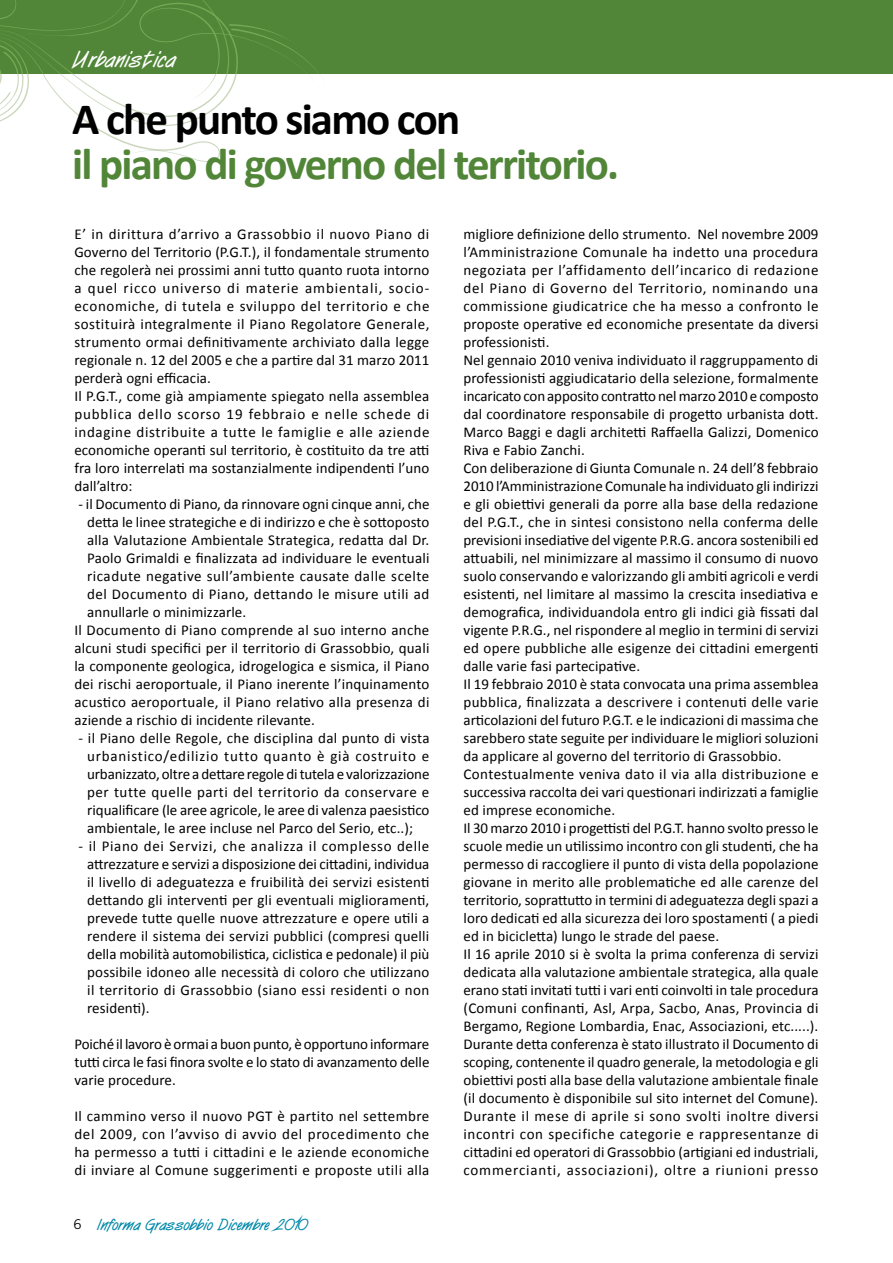
<style>
.page{position:relative;width:893px;height:1263px;background:#fff}
.page>*{position:absolute;margin:0;border:0;box-sizing:border-box;transform-origin:0 0}
.t1{font:700 45px "Calibri";letter-spacing:-.04em;color:#518638}
.t2{font:700 45px "Calibri";letter-spacing:-.04em;color:#000}
.t3{font:700 24px "Surfer";color:#fff}
.t4{font:700 16.5px "Surfer";color:#0088a9}
.t5{font:15px/18px "Calibri";letter-spacing:.005em;color:#000;text-align:justify}
.t6{font:15px "Calibri";letter-spacing:.025em;color:#000}
.t7{font:15px "Calibri";letter-spacing:.035em;color:#000}
.t8{font:15px "Calibri";letter-spacing:.03em;color:#000}
.s1{font-family:"Trade Gothic";font-weight:400;font-size:13.5px;color:#000}
</style>
<div class="page">
<div style="left:0;top:0;width:893px;height:73px;background:#518638"></div>
<svg style="left:0;top:0;width:326px;height:162px"></svg>
<h2 class="t3" style="left:72px;top:43px;width:104px">Urbanistica</h2>
<h1 class="t2" style="left:72px;top:90px;width:389px">A che punto siamo con</h1>
<h1 class="t1" style="left:72px;top:135px;width:548px">il piano di governo del territorio.</h1>
<p class="t5" style="left:74px;top:225px;width:357px;text-align:left">E’ in dirittura d’arrivo a Grassobbio il nuovo Piano di Governo del Territorio (P.G.T.), il fondamentale strumento che regolerà nei prossimi anni tutto quanto ruota intorno a quel ricco universo di materie ambientali, socio&shy;economiche, di tutela e sviluppo del territorio e che sostituirà integralmente il Piano Regolatore Generale, strumento ormai definitivamente archiviato dalla legge regionale n. 12 del 2005 e che a partire dal 31 marzo 2011 perderà ogni efficacia.<br>Il P.G.T., come già ampiamente spiegato nella assemblea pubblica dello scorso 19 febbraio e nelle schede di indagine distribuite a tutte le famiglie e alle aziende economiche operanti sul territorio, è costituito da tre atti fra loro interrelati ma sostanzialmente indipendenti l’uno dall’altro:</p>
<p class="t5" style="left:79px;top:495px;width:352px">- il Documento di Piano, da rinnovare ogni cinque anni, che</p>
<p class="t5" style="left:87px;top:513px;width:344px">detta le linee strategiche e di indirizzo e che è sottoposto</p>
<p class="t5" style="left:87px;top:531px;width:344px">alla Valutazione Ambientale Strategica, redatta dal Dr.</p>
<p class="t5" style="left:87px;top:549px;width:344px">Paolo Grimaldi e finalizzata ad individuare le eventuali</p>
<p class="t7" style="left:87px;top:566px;width:344px">ricadute negative sull’ambiente causate dalle scelte</p>
<p class="t8" style="left:87px;top:584px;width:344px">del Documento di Piano, dettando le misure utili ad</p>
<p class="t5" style="left:87px;top:603px;width:161px">annullarle o minimizzarle.</p>
<p class="t5" style="left:74px;top:621px;width:356px">Il Documento di Piano comprende al suo interno anche</p>
<p class="t5" style="left:74px;top:639px;width:356px">alcuni studi specifici per il territorio di Grassobbio, quali</p>
<p class="t5" style="left:74px;top:657px;width:357px">la componente geologica, idrogelogica e sismica, il Piano</p>
<p class="t5" style="left:74px;top:675px;width:357px">dei rischi aeroportuale, il Piano inerente l’inquinamento</p>
<p class="t6" style="left:74px;top:692px;width:357px">acustico aeroportuale, il Piano relativo alla presenza di</p>
<p class="t5" style="left:74px;top:711px;width:242px">aziende a rischio di incidente rilevante.</p>
<p class="t5" style="left:79px;top:729px;width:352px;text-align:center">- il Piano delle Regole, che disciplina dal punto di vista urbanistico/edilizio tutto quanto è già costruito e urbanizzato, oltre a dettare regole di tutela e valorizzazione per tutte quelle parti del territorio da conservare e riqualificare (le aree agricole, le aree di valenza paesistico ambientale, le aree incluse nel Parco del Serio, etc..);</p>
<p class="t5" style="left:87px;top:837px;width:344px;text-indent:-9px">- il Piano dei Servizi, che analizza il complesso delle attrezzature e servizi a disposizione dei cittadini, individua il livello di adeguatezza e fruibilità dei servizi esistenti dettando gli interventi per gli eventuali miglioramenti, prevede tutte quelle nuove attrezzature e opere utili a rendere il sistema dei servizi pubblici (compresi quelli della mobilità automobilistica, ciclistica e pedonale) il più possibile idoneo alle necessità di coloro che utilizzano il territorio di Grassobbio (siano essi residenti o non residenti).</p>
<p class="t5" style="left:74px;top:1035px;width:357px">Poiché il lavoro è ormai a buon punto, è opportuno informare tutti circa le fasi finora svolte e lo stato di avanzamento delle varie procedure.</p>
<p class="t5" style="left:74px;top:1107px;width:357px">Il cammino verso il nuovo PGT è partito nel settembre del 2009, con l’avviso di avvio del procedimento che ha permesso a tutti i cittadini e le aziende economiche di inviare al Comune suggerimenti e proposte utili alla</p>
<p class="t4" style="left:73px;top:1214px;width:236px"><span class="s1">6</span> Informa Grassobbio Dicembre 2010</p>
<p class="t5" style="left:463px;top:225px;width:357px;text-align:left">migliore definizione dello strumento. Nel novembre 2009 l’Amministrazione Comunale ha indetto una procedura negoziata per l’affidamento dell’incarico di redazione del Piano di Governo del Territorio, nominando una commissione giudicatrice che ha messo a confronto le proposte operative ed economiche presentate da diversi professionisti.<br>Nel gennaio 2010 veniva individuato il raggruppamento di professionisti aggiudicatario della selezione, formalmente incaricato con apposito contratto nel marzo 2010 e composto dal coordinatore responsabile di progetto urbanista dott.<br>Marco Baggi e dagli architetti Raffaella Galizzi, Domenico Riva e Fabio Zanchi.<br>Con deliberazione di Giunta Comunale n. 24 dell’8 febbraio 2010 l’Amministrazione Comunale ha individuato gli indirizzi e gli obiettivi generali da porre alla base della redazione del P.G.T., che in sintesi consistono nella conferma delle previsioni insediative del vigente P.R.G. ancora sostenibili ed attuabili, nel minimizzare al massimo il consumo di nuovo suolo conservando e valorizzando gli ambiti agricoli e verdi esistenti, nel limitare al massimo la crescita insediativa e demografica, individuandola entro gli indici già fissati dal vigente P.R.G., nel rispondere al meglio in termini di servizi ed opere pubbliche alle esigenze dei cittadini emergenti dalle varie fasi partecipative.<br>Il 19 febbraio 2010 è stata convocata una prima assemblea pubblica, finalizzata a descrivere i contenuti delle varie articolazioni del futuro P.G.T. e le indicazioni di massima che sarebbero state seguite per individuare le migliori soluzioni da applicare al governo del territorio di Grassobbio.<br>Contestualmente veniva dato il via alla distribuzione e successiva raccolta dei vari questionari indirizzati a famiglie ed imprese economiche.<br>Il 30 marzo 2010 i progettisti del P.G.T. hanno svolto presso le scuole medie un utilissimo incontro con gli studenti, che ha permesso di raccogliere il punto di vista della popolazione giovane in merito alle problematiche ed alle carenze del territorio, soprattutto in termini di adeguatezza degli spazi a loro dedicati ed alla sicurezza dei loro spostamenti ( a piedi ed in bicicletta) lungo le strade del paese.<br>Il 16 aprile 2010 si è svolta la prima conferenza di servizi dedicata alla valutazione ambientale strategica, alla quale erano stati invitati tutti i vari enti coinvolti in tale procedura (Comuni confinanti, Asl, Arpa, Sacbo, Anas, Provincia di Bergamo, Regione Lombardia, Enac, Associazioni, etc.....).<br>Durante detta conferenza è stato illustrato il Documento di scoping, contenente il quadro generale, la metodologia e gli obiettivi posti alla base della valutazione ambientale finale (il documento è disponibile sul sito internet del Comune).<br>Durante il mese di aprile si sono svolti inoltre diversi incontri con specifiche categorie e rappresentanze di cittadini ed operatori di Grassobbio (artigiani ed industriali, commercianti, associazioni), oltre a riunioni presso</p>
</div>
